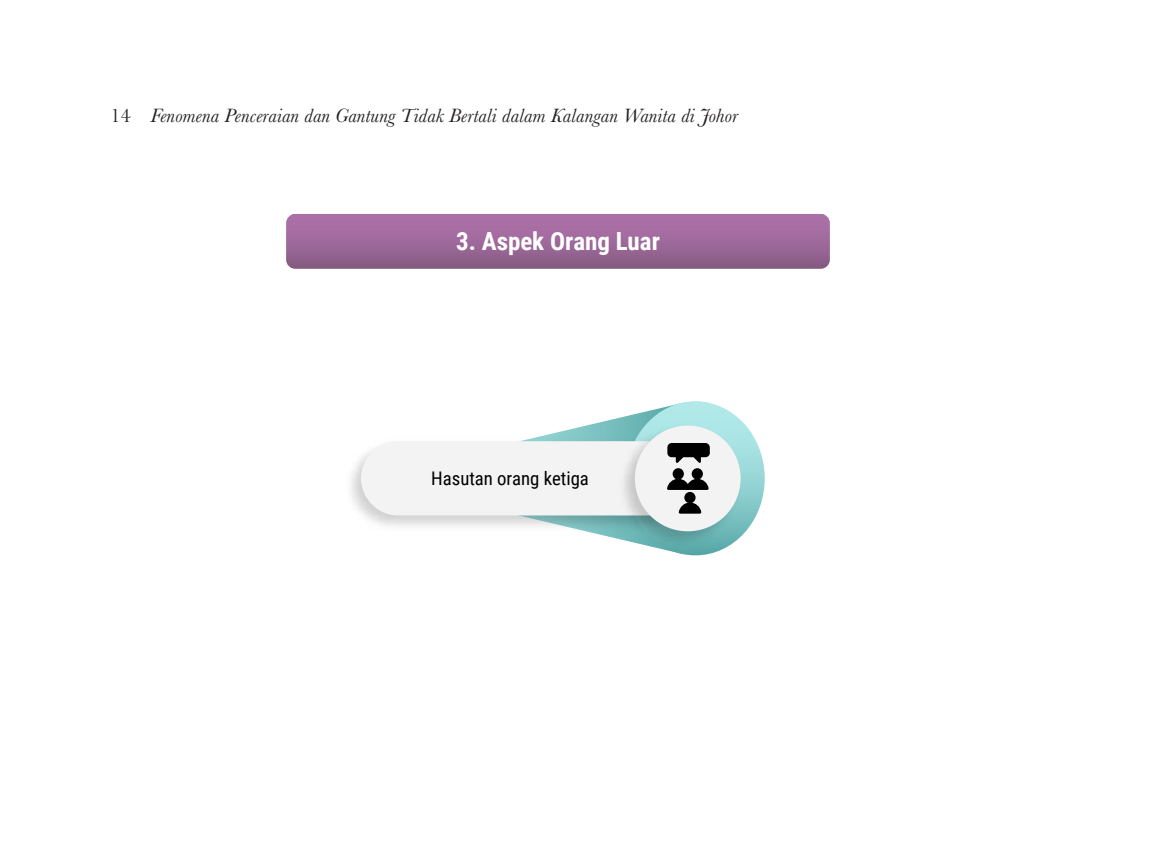
<style>
.page{position:relative;width:1152px;height:864px;background:#fff}
.page>*{position:absolute;margin:0;border:0;box-sizing:border-box;transform-origin:0 0}
.t1{font:700 25px "Roboto Condensed";color:#fff}
.t2{font:italic 20px "Baskerville";letter-spacing:.01em;color:#231f20}
.t3{font:18.8px "Roboto Condensed";color:#000}
.s1{font-style:normal}
</style>
<div class="page">
<svg style="left:286px;top:214px;width:544px;height:55px;background:#9c6999"></svg>
<svg style="left:551px;top:416px;width:75px;height:122px"></svg>
<img style="left:351px;top:434px;width:262px;height:103px">
<div style="left:361px;top:441px;width:340px;height:74px;background:#f3f3f3;border-radius:37px"></div>
<img style="left:613px;top:418px;width:13px;height:123px">
<svg style="left:626px;top:401px;width:139px;height:154px"></svg>
<p class="t2" style="left:110px;top:102px;width:629px"><span class="s1">14</span> Fenomena Penceraian dan Gantung Tidak Bertali dalam Kalangan Wanita di Johor</p>
<p class="t1" style="left:456px;top:223px;width:205px">3. Aspek Orang Luar</p>
<p class="t3" style="left:431px;top:465px;width:159px">Hasutan orang ketiga</p>
</div>
